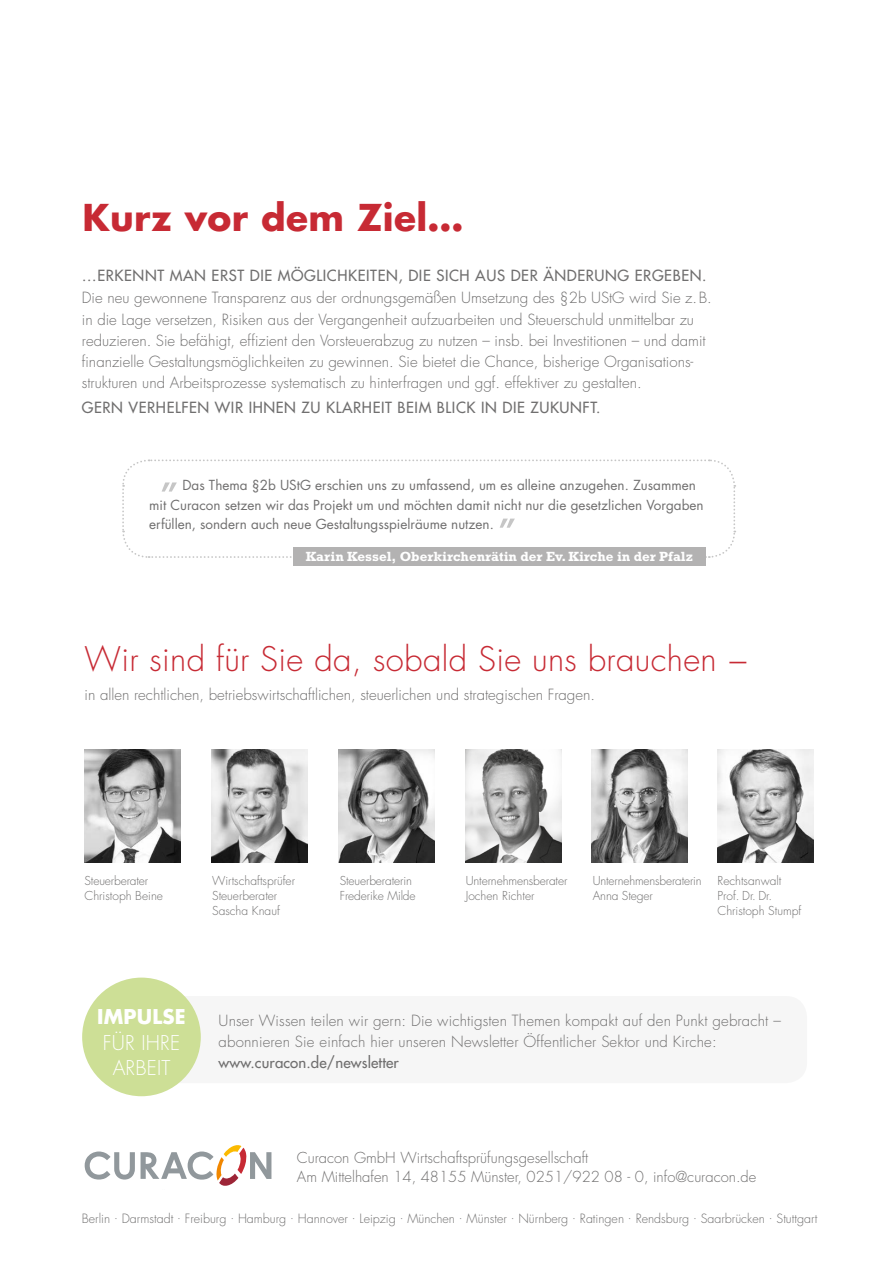
<style>
.page{position:relative;width:893px;height:1263px;background:#fff}
.page>*{position:absolute;margin:0;border:0;box-sizing:border-box;transform-origin:0 0}
.t1{font:700 36px "Futura Std";letter-spacing:.01em;color:#c72a34}
.t2{font:300 33px "Futura Std";letter-spacing:.01em;color:#c72a34}
.t3{font:300 19.8px/25.5px "Futura Std";letter-spacing:.01em;color:#fff;text-align:center}
.t4{font:700 19.8px "Futura Std";letter-spacing:.01em;color:#fff}
.t5{font:300 15px/21px "Futura Std";color:#706f6f}
.t6{font:500 15px "Futura Std";letter-spacing:.04em;color:#706f6f}
.t7{font:500 15px "Futura Std";letter-spacing:.01em;color:#706f6f}
.t8{font:300 14.7px/19.2px "Futura Std";color:#706f6f}
.t9{font:13.5px/19.5px "Futura Std";color:#706f6f}
.t10{font:700 13.5px "Rockwell Std";color:#fff}
.t11{font:300 12.45px "Futura Std";color:#706f6f}
.t12{font:300 12px/15px "Futura Std";color:#706f6f}
</style>
<div class="page">
<svg style="left:85px;top:1151px;width:50px;height:28px"></svg>
<svg style="left:141px;top:1145px;width:130px;height:41px"></svg>
<img style="left:211px;top:749px;width:96px;height:113px">
<img style="left:85px;top:749px;width:95px;height:113px">
<div style="left:82px;top:977px;width:119px;height:119px;background:#cddf96;border-radius:50%"></div>
<img style="left:339px;top:749px;width:96px;height:113px">
<svg style="left:122px;top:459px;width:614px;height:99px"></svg>
<div style="left:293px;top:548px;width:413px;height:18px;background:#b3b2b2"></div>
<img style="left:592px;top:749px;width:95px;height:113px">
<img style="left:717px;top:749px;width:96px;height:113px">
<img style="left:466px;top:749px;width:96px;height:113px">
<h1 class="t1" style="left:82px;top:194px;width:383px">Kurz vor dem Ziel…</h1>
<p class="t6" style="left:82px;top:266px;width:626px">…ERKENNT MAN ERST DIE MÖGLICHKEITEN, DIE SICH AUS DER ÄNDERUNG ERGEBEN.</p>
<p class="t5" style="left:82px;top:288px;width:632px">Die neu gewonnene Transparenz aus der ordnungsgemäßen Umsetzung des §2b UStG wird Sie z. B. in die Lage versetzen, Risiken aus der Vergangenheit aufzuarbeiten und Steuerschuld unmittelbar zu reduzieren. Sie befähigt, effizient den Vorsteuerabzug zu nutzen – insb. bei Investitionen – und damit finanzielle Gestaltungsmöglichkeiten zu gewinnen. Sie bietet die Chance, bisherige Organisations&shy;strukturen und Arbeitsprozesse systematisch zu hinterfragen und ggf. effektiver zu gestalten.</p>
<p class="t6" style="left:82px;top:398px;width:520px">GERN VERHELFEN WIR IHNEN ZU KLARHEIT BEIM BLICK IN DIE ZUKUNFT.</p>
<p class="t9" style="left:149px;top:475px;width:556px;text-indent:33px">Das Thema §2b UStG erschien uns zu umfassend, um es alleine anzugehen. Zusammen mit Curacon setzen wir das Projekt um und möchten damit nicht nur die gesetzlichen Vorgaben erfüllen, sondern auch neue Gestaltungsspielräume nutzen.</p>
<p class="t10" style="left:306px;top:548px;width:389px">Karin Kessel, Oberkirchenrätin der Ev. Kirche in der Pfalz</p>
<h2 class="t2" style="left:85px;top:639px;width:665px">Wir sind für Sie da, sobald Sie uns brauchen −</h2>
<p class="t5" style="left:85px;top:684px;width:512px">in allen rechtlichen, betriebswirtschaftlichen, steuerlichen und strategischen Fragen.</p>
<p class="t12" style="left:85px;top:873px;width:80px">Steuerberater<br>Christoph Beine</p>
<p class="t12" style="left:212px;top:873px;width:84px">Wirtschaftsprüfer<br>Steuerberater<br>Sascha Knauf</p>
<p class="t12" style="left:340px;top:873px;width:77px">Steuerberaterin<br>Frederike Milde</p>
<p class="t12" style="left:466px;top:873px;width:103px">Unternehmensberater<br>Jochen Richter</p>
<p class="t12" style="left:593px;top:873px;width:110px">Unternehmensberaterin<br>Anna Steger</p>
<p class="t12" style="left:717px;top:873px;width:85px">Rechtsanwalt<br>Prof. Dr. Dr.<br>Christoph Stumpf</p>
<h3 class="t4" style="left:97px;top:1003px;width:90px">IMPULSE</h3>
<h3 class="t3" style="left:103px;top:1030px;width:79px">FÜR IHRE<br>ARBEIT</h3>
<p class="t5" style="left:219px;top:1010px;width:564px">Unser Wissen teilen wir gern: Die wichtigsten Themen kompakt auf den Punkt gebracht – abonnieren Sie einfach hier unseren Newsletter Öffentlicher Sektor und Kirche:</p>
<p class="t7" style="left:219px;top:1053px;width:182px">www.curacon.de/newsletter</p>
<p class="t8" style="left:297px;top:1149px;width:461px">Curacon GmbH Wirtschaftsprüfungsgesellschaft<br>Am Mittelhafen 14, 48155 Münster, 0251/922 08 - 0, info@curacon.de</p>
<p class="t11" style="left:82px;top:1210px;width:737px">Berlin . Darmstadt . Freiburg . Hamburg . Hannover . Leipzig . München . Münster . Nürnberg . Ratingen . Rendsburg . Saarbrücken . Stuttgart</p>
</div>
